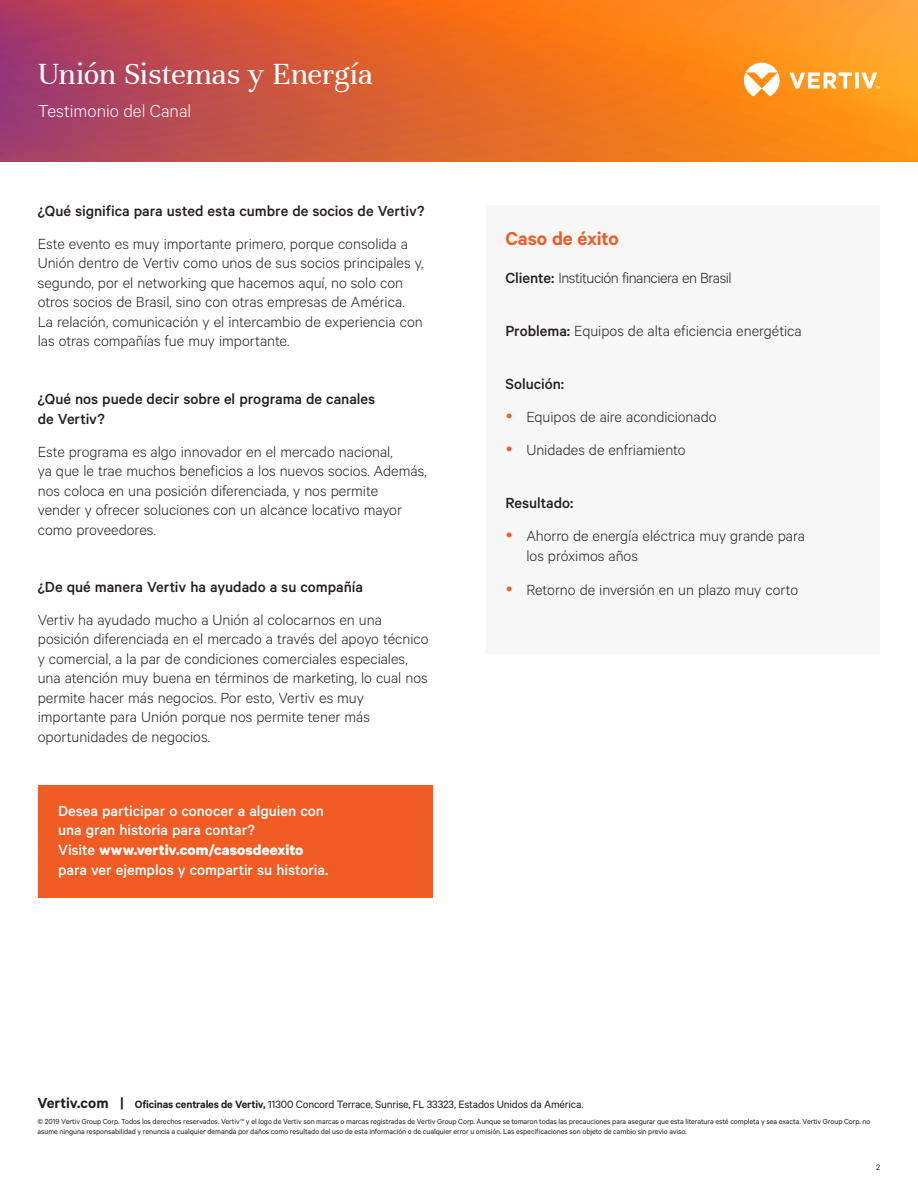
<style>
.page{position:relative;width:918px;height:1188px;background:#fff}
.page>*{position:absolute;margin:0;border:0;box-sizing:border-box;transform-origin:0 0}
.Vertiv_Header_Title{font:33px "Unna";letter-spacing:-.01em;color:#fff}
.Vertiv_Orange_Main_H{font:600 21px "Calibre";letter-spacing:-.005em;color:#f15b24}
.Vertiv_Header_Subtit{font:300 19.5px "Calibre";color:#fff}
.Vertiv_Body_Text{font:300 16.5px/19.5px "Calibre";color:#231f20}
.Vertiv_Heading{font:500 16.5px/19.8px "Calibre";color:#231f20}
.Vertiv_Heading-2{font:500 16.5px/19.8px "Calibre";color:#fff}
.Vertiv_Heading-3{font:300 16.5px "Calibre";letter-spacing:-.01em;color:#231f20}
.Footer_Address{font:12px "Calibre";letter-spacing:-.015em;color:#231f20}
.Page_Number_Right{font:9px "Calibre";color:#231f20}
.Footer_Disclaimer{font:8.25px/9.8px "Calibre";letter-spacing:-.005em;color:#231f20}
.s1{font-weight:700}
.s2{font-weight:500}
.s3{font-weight:600;font-size:16.5px}
.s4{font-weight:600}
.s5{font-weight:300}
</style>
<div class="page">
<svg style="left:0;top:0;width:918px;height:162px;background:#dd6930"></svg>
<svg style="left:744px;top:63px;width:136px;height:33px"></svg>
<div style="left:486px;top:205px;width:394px;height:448px;background:#f7f7f8"></div>
<div style="left:38px;top:785px;width:394px;height:112px;background:#f15b24"></div>
<p class="Vertiv_Header_Title" style="left:38px;top:55px;width:337px">Unión Sistemas y Energía</p>
<p class="Vertiv_Header_Subtit" style="left:38px;top:99px;width:155px">Testimonio del Canal</p>
<p class="Vertiv_Heading" style="left:38px;top:200px;width:388px">¿Qué significa para usted esta cumbre de socios de Vertiv?</p>
<p class="Vertiv_Body_Text" style="left:38px;top:233px;width:387px">Este evento es muy importante primero, porque consolida a Unión dentro de Vertiv como unos de sus socios principales y, segundo, por el networking que hacemos aquí, no solo con otros socios de Brasil, sino con otras empresas de América.<br>La relación, comunicación y el intercambio de experiencia con las otras compañías fue muy importante.</p>
<p class="Vertiv_Heading" style="left:38px;top:388px;width:339px">¿Qué nos puede decir sobre el programa de canales de Vertiv?</p>
<p class="Vertiv_Body_Text" style="left:38px;top:441px;width:391px">Este programa es algo innovador en el mercado nacional,<br>ya que le trae muchos beneficios a los nuevos socios. Además, nos coloca en una posición diferenciada, y nos permite<br>vender y ofrecer soluciones con un alcance locativo mayor como proveedores.</p>
<p class="Vertiv_Heading" style="left:38px;top:576px;width:327px">¿De qué manera Vertiv ha ayudado a su compañía</p>
<p class="Vertiv_Body_Text" style="left:38px;top:609px;width:392px">Vertiv ha ayudado mucho a Unión al colocarnos en una posición diferenciada en el mercado a través del apoyo técnico y comercial, a la par de condiciones comerciales especiales, una atención muy buena en términos de marketing, lo cual nos permite hacer más negocios. Por esto, Vertiv es muy importante para Unión porque nos permite tener más oportunidades de negocios.</p>
<p class="Vertiv_Heading-2" style="left:58px;top:800px;width:272px">Desea participar o conocer a alguien con una gran historia para contar?<br>Visite <span class="s1">www.vertiv.com/casosdeexito </span>para ver ejemplos y compartir su historia.</p>
<p class="Vertiv_Orange_Main_H" style="left:505px;top:226px;width:115px">Caso de éxito</p>
<p class="Vertiv_Heading-3" style="left:505px;top:268px;width:228px"><span class="s2">Cliente:</span> Institución financiera en Brasil</p>
<p class="Vertiv_Heading-3" style="left:505px;top:321px;width:298px"><span class="s2">Problema:</span> Equipos de alta eficiencia energética</p>
<p class="Vertiv_Heading" style="left:505px;top:373px;width:60px">Solución:</p>
<p class="Vertiv_Body_Text" style="left:526px;top:406px;width:192px">Equipos de aire acondicionado</p>
<p class="Vertiv_Body_Text" style="left:526px;top:440px;width:161px">Unidades de enfriamiento</p>
<p class="Vertiv_Heading" style="left:505px;top:493px;width:70px">Resultado:</p>
<p class="Vertiv_Body_Text" style="left:526px;top:526px;width:280px">Ahorro de energía eléctrica muy grande para los próximos años</p>
<p class="Vertiv_Body_Text" style="left:526px;top:579px;width:273px">Retorno de inversión en un plazo muy corto</p>
<p class="Footer_Address" style="left:37px;top:1097px;width:547px"><span class="s3">Vertiv.com |</span> <span class="s4">Oficinas centrales de Vertiv,</span> 11300 Concord Terrace, Sunrise, FL 33323, Estados Unidos da América.</p>
<p class="Footer_Disclaimer" style="left:37px;top:1117px;width:834px">© 2019 Vertiv Group Corp. Todos los derechos reservados. Vertiv<span class="s5">™</span> y el logo de Vertiv son marcas o marcas registradas de Vertiv Group Corp. Aunque se tomaron todas las precauciones para asegurar que esta literatura esté completa y sea exacta. Vertiv Group Corp. no asume ninguna responsabilidad y renuncia a cualquier demanda por daños como resultado del uso de esta información o de cualquier error u omisión. Las especificaciones son objeto de cambio sin previo aviso.</p>
<p class="Page_Number_Right" style="left:876px;top:1162px;width:6px">2</p>
</div>
